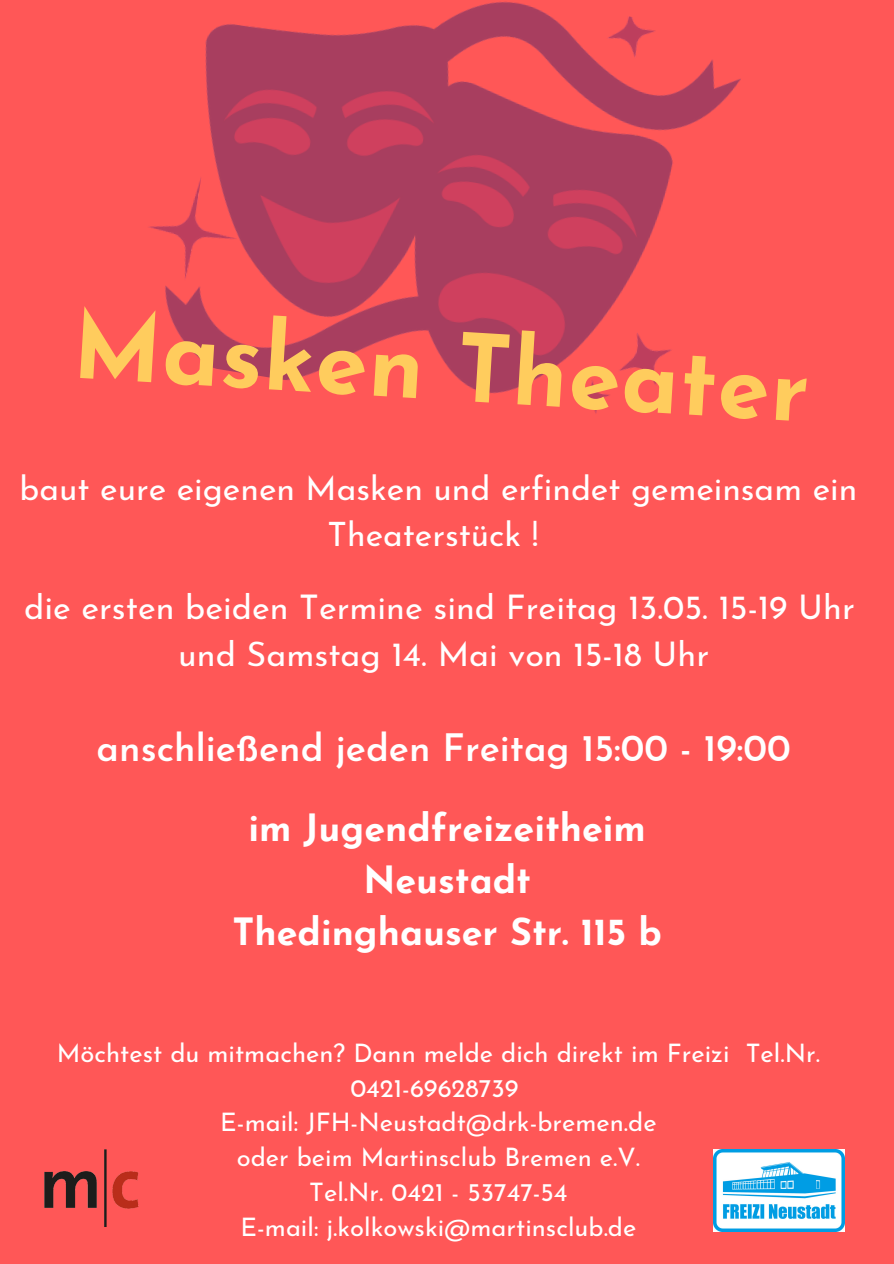
<style>
.page{position:relative;width:894px;height:1264px;background:#fff}
.page>*{position:absolute;margin:0;border:0;box-sizing:border-box;transform-origin:0 0}
.t1{font:700 93.75px "Josefin Sans";color:#ffcc5d}
.t2{font:600 37.8px "Josefin Sans";color:#fff}
.t3{font:700 37.5px "Josefin Sans";color:#fff}
.t4{font:34.05px "Josefin Sans";color:#fff}
.t5{font:33.6px/46.2px "Josefin Sans";color:#fff;text-align:center}
.t6{font:25.5px/35px "Josefin Sans";color:#fff;text-align:center}
</style>
<div class="page">
<div style="left:0;top:0;width:893px;height:1263px;background:#ff5757"></div>
<img style="left:149px;top:1px;width:592px;height:413px">
<img style="left:44px;top:1149px;width:95px;height:77px">
<img style="left:713px;top:1149px;width:131px;height:82px">
<p class="t1" style="left:75px;top:310px;width:738px;rotate:3deg">Masken Theater</p>
<p class="t5" style="left:20px;top:468px;width:838px">baut eure eigenen Masken und erfindet gemeinsam ein<br>Theaterstück !</p>
<p class="t4" style="left:24px;top:593px;width:831px">die ersten beiden Termine sind Freitag 13.05. 15-19 Uhr</p>
<p class="t4" style="left:178px;top:640px;width:532px">und Samstag 14. Mai von 15-18 Uhr</p>
<p class="t2" style="left:97px;top:733px;width:695px">anschließend jeden Freitag 15:00 - 19:00</p>
<p class="t3" style="left:248px;top:813px;width:399px">im Jugendfreizeitheim</p>
<p class="t3" style="left:363px;top:865px;width:169px">Neustadt</p>
<p class="t3" style="left:232px;top:916px;width:431px">Thedinghauser Str. 115 b</p>
<p class="t6" style="left:57px;top:1037px;width:764px">Möchtest du mitmachen? Dann melde dich direkt im Freizi Tel.Nr.<br>0421-69628739</p>
<p class="t6" style="left:220px;top:1107px;width:438px">E-mail: JFH-Neustadt@drk-bremen.de</p>
<p class="t6" style="left:237px;top:1142px;width:405px">oder beim Martinsclub Bremen e.V.</p>
<p class="t6" style="left:309px;top:1177px;width:260px">Tel.Nr. 0421 - 53747-54</p>
<p class="t6" style="left:240px;top:1212px;width:397px">E-mail: j.kolkowski@martinsclub.de</p>
</div>
